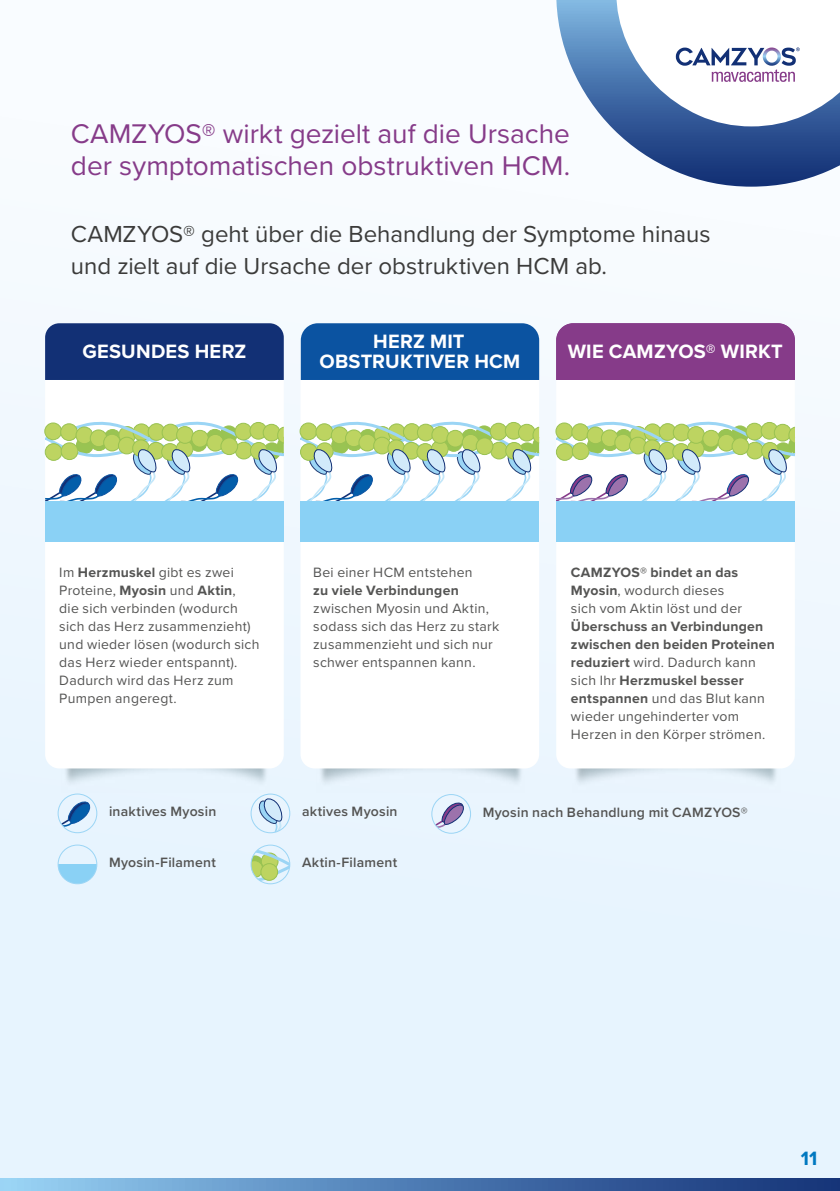
<style>
.page{position:relative;width:840px;height:1191px;background:#fff}
.page>*{position:absolute;margin:0;border:0;box-sizing:border-box;transform-origin:0 0}
.t1{font:28px/32px "Proxima Nova";color:#863b89}
.t2{font:24px/32px "Proxima Nova";color:#3b3b3a}
.t3{font:700 20px/20px "Proxima Nova";letter-spacing:.01em;color:#fff;text-align:center}
.t4{font:700 20px "Proxima Nova";color:#0078c0}
.t5{font:14px/18px "Proxima Nova";letter-spacing:.02em;color:#545453}
.t6{font:700 14px/18px "Proxima Nova";letter-spacing:.015em;color:#545453}
.t7{font:600 14px "Proxima Nova";letter-spacing:.015em;color:#545453}
.s1{font-weight:700}
.s2{font-weight:400}
</style>
<div class="page">
<div style="left:0;top:0;width:839px;height:1191px;background:linear-gradient(to right,#eff8fe,#ecf6fe)"></div>
<svg style="left:556px;top:0;width:283px;height:187px"></svg>
<svg style="left:667px;top:47px;width:132px;height:52px"></svg>
<hr style="left:0;top:0;width:1px;height:1191px;background:#edf7fe">
<svg style="left:0;top:1178px;width:839px;height:13px;background:#517eb4"></svg>
<div style="left:45px;top:703px;width:239px;height:98px;background:#1a1a18;opacity:.75"></div>
<div style="left:299px;top:703px;width:240px;height:98px;background:#1a1a18;opacity:.75"></div>
<div style="left:555px;top:703px;width:240px;height:98px;background:#1a1a18;opacity:.75"></div>
<svg style="left:45px;top:380px;width:238px;height:388px"></svg>
<svg style="left:300px;top:380px;width:239px;height:388px"></svg>
<svg style="left:556px;top:380px;width:238px;height:388px"></svg>
<svg style="left:58px;top:800px;width:33px;height:32px"></svg>
<div style="left:58px;top:793px;width:39px;height:40px;border:1px solid #9bd5f5;border-radius:50%"></div>
<svg style="left:251px;top:797px;width:32px;height:35px"></svg>
<div style="left:250px;top:793px;width:40px;height:40px;border:1px solid #9bd5f5;border-radius:50%"></div>
<svg style="left:431px;top:801px;width:33px;height:32px"></svg>
<div style="left:431px;top:794px;width:40px;height:39px;border:1px solid #9bd5f5;border-radius:50%"></div>
<svg style="left:58px;top:864px;width:39px;height:19px"></svg>
<div style="left:58px;top:844px;width:39px;height:40px;border:1px solid #9bd5f5;border-radius:50%"></div>
<svg style="left:251px;top:845px;width:38px;height:38px"></svg>
<div style="left:261px;top:863px;width:16px;height:17px;background:#bdd461;border-radius:50%"></div>
<div style="left:260px;top:863px;width:18px;height:17px;border:1px solid #99c252;border-radius:50%"></div>
<div style="left:250px;top:844px;width:40px;height:40px;border:1px solid #9bd5f5;border-radius:50%"></div>
<div style="left:45px;top:323px;width:238px;height:57px;background:#123075"></div>
<div style="left:556px;top:323px;width:238px;height:57px;background:#863b89"></div>
<div style="left:45px;top:501px;width:238px;height:41px;background:#8ad1f5"></div>
<div style="left:300px;top:501px;width:239px;height:41px;background:#8ad1f5"></div>
<div style="left:555px;top:501px;width:239px;height:41px;background:#8ad1f5"></div>
<div style="left:300px;top:323px;width:239px;height:57px;background:#0b53a1"></div>
<svg style="left:42px;top:414px;width:245px;height:93px"></svg>
<svg style="left:297px;top:414px;width:245px;height:93px"></svg>
<svg style="left:552px;top:414px;width:245px;height:93px"></svg>
<h1 class="t1" style="left:71px;top:117px;width:500px">CAMZYOS® wirkt gezielt auf die Ursache der symptomatischen obstruktiven HCM.</h1>
<h2 class="t2" style="left:71px;top:216px;width:640px">CAMZYOS® geht über die Behandlung der Symptome hinaus und zielt auf die Ursache der obstruktiven HCM ab.</h2>
<h3 class="t3" style="left:319px;top:331px;width:202px">HERZ MIT<br>OBSTRUKTIVER HCM</h3>
<h3 class="t3" style="left:82px;top:341px;width:165px">GESUNDES HERZ</h3>
<h3 class="t3" style="left:567px;top:341px;width:216px">WIE CAMZYOS® WIRKT</h3>
<p class="t5" style="left:59px;top:563px;width:202px">Im <span class="s1">Herzmuskel</span> gibt es zwei<br>Proteine, <span class="s1">Myosin</span> und <span class="s1">Aktin</span>,<br>die sich verbinden (wodurch sich das Herz zusammenzieht) und wieder lösen (wodurch sich das Herz wieder entspannt).<br>Dadurch wird das Herz zum<br>Pumpen angeregt.</p>
<p class="t5" style="left:313px;top:563px;width:161px">Bei einer HCM entstehen</p>
<p class="t6" style="left:313px;top:581px;width:147px">zu viele Verbindungen</p>
<p class="t5" style="left:313px;top:599px;width:187px">zwischen Myosin und Aktin, sodass sich das Herz zu stark zusammenzieht und sich nur schwer entspannen kann.</p>
<p class="t5" style="left:570px;top:563px;width:172px"><span class="s1">CAMZYOS® bindet an das<br>Myosin</span>, wodurch dieses sich vom Aktin löst und der</p>
<p class="t6" style="left:570px;top:617px;width:205px">Überschuss an Verbindungen zwischen den beiden Proteinen reduziert <span class="s2">wird. Dadurch kann sich Ihr</span> Herzmuskel besser entspannen <span class="s2">und das Blut kann wieder ungehinderter vom<br>Herzen in den Körper strömen.</span></p>
<p class="t7" style="left:109px;top:801px;width:109px">inaktives Myosin</p>
<p class="t7" style="left:302px;top:801px;width:97px">aktives Myosin</p>
<p class="t7" style="left:482px;top:801px;width:266px">Myosin nach Behandlung mit CAMZYOS®</p>
<p class="t7" style="left:109px;top:852px;width:108px">Myosin-Filament</p>
<p class="t7" style="left:302px;top:852px;width:97px">Aktin-Filament</p>
<h3 class="t4" style="left:800px;top:1143px;width:18px">11</h3>
</div>
